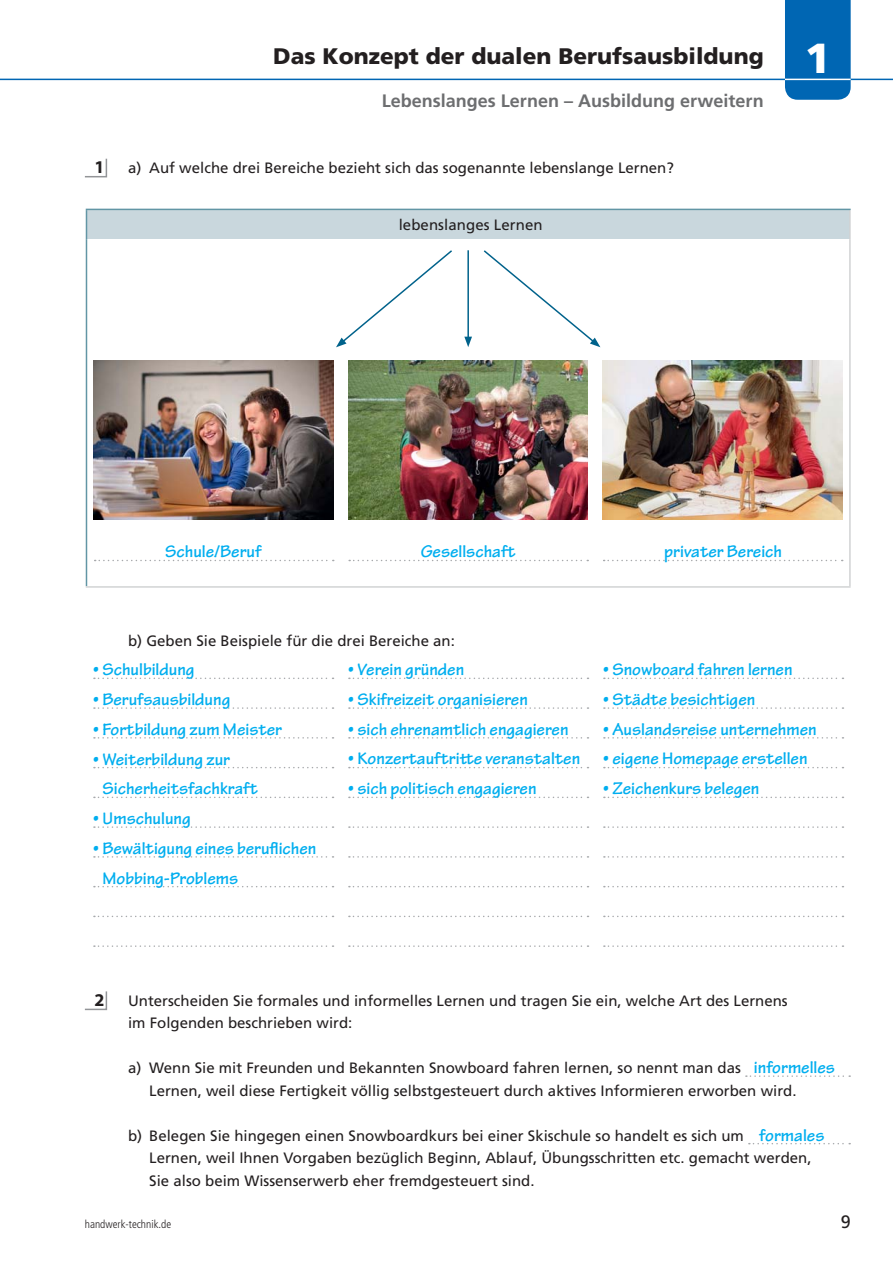
<style>
.page{position:relative;width:893px;height:1263px;background:#fff}
.page>*{position:absolute;margin:0;border:0;box-sizing:border-box;transform-origin:0 0}
.t1{font:900 42px "Frutiger LT Std";color:#fff}
.t2{font:900 22.5px "Frutiger LT Std";color:#231f20}
.t3{font:700 18px/29.7px "Tekton Pro";color:#00aeef}
.t4{font:700 18px "Frutiger LT Std";color:#6d6e70}
.t5{font:700 18px "Myriad Pro";color:#231f20}
.t6{font:18px "Frutiger LT Std";color:#231f20}
.t7{font:15px/22.5px "Frutiger LT Std";color:#231f20}
.t8{font:300 condensed 11.25px "Frutiger LT Std";color:#231f20}
</style>
<div class="page">
<hr style="left:0;top:79px;width:892px;height:1px;background:#0066b3">
<div style="left:785px;top:0;width:65px;height:100px;background:#0066b3"></div>
<hr style="left:785px;top:79px;width:65px;height:1px;background:#fff">
<svg style="left:84px;top:158px;width:24px;height:20px"></svg>
<svg style="left:84px;top:991px;width:24px;height:20px"></svg>
<div style="left:86px;top:209px;width:763px;height:30px;background:#c9d7dd"></div>
<svg style="left:849px;top:210px;width:1px;height:29px"></svg>
<hr style="left:849px;top:239px;width:1px;height:347px;background:#d1d3d4">
<hr style="left:86px;top:209px;width:255px;height:1px;background:#6296a5">
<hr style="left:341px;top:209px;width:509px;height:1px;background:#6296a5">
<svg style="left:86px;top:210px;width:1px;height:29px"></svg>
<hr style="left:86px;top:239px;width:1px;height:347px;background:#6296a5">
<hr style="left:86px;top:586px;width:255px;height:2px;background:#d1d3d4">
<hr style="left:341px;top:586px;width:509px;height:2px;background:#d1d3d4">
<svg style="left:95px;top:560px;width:239px;height:1px"></svg>
<svg style="left:349px;top:560px;width:239px;height:1px"></svg>
<svg style="left:603px;top:560px;width:239px;height:1px"></svg>
<svg style="left:94px;top:678px;width:239px;height:1px"></svg>
<svg style="left:94px;top:707px;width:239px;height:2px"></svg>
<svg style="left:94px;top:737px;width:239px;height:2px"></svg>
<svg style="left:94px;top:767px;width:239px;height:1px"></svg>
<svg style="left:94px;top:797px;width:239px;height:1px"></svg>
<svg style="left:94px;top:826px;width:239px;height:2px"></svg>
<svg style="left:94px;top:856px;width:239px;height:2px"></svg>
<svg style="left:94px;top:886px;width:239px;height:1px"></svg>
<svg style="left:94px;top:916px;width:239px;height:1px"></svg>
<svg style="left:94px;top:945px;width:239px;height:2px"></svg>
<svg style="left:349px;top:678px;width:239px;height:1px"></svg>
<svg style="left:349px;top:707px;width:239px;height:2px"></svg>
<svg style="left:349px;top:737px;width:239px;height:2px"></svg>
<svg style="left:349px;top:767px;width:239px;height:1px"></svg>
<svg style="left:349px;top:797px;width:239px;height:1px"></svg>
<svg style="left:349px;top:826px;width:239px;height:2px"></svg>
<svg style="left:349px;top:856px;width:239px;height:2px"></svg>
<svg style="left:349px;top:886px;width:239px;height:1px"></svg>
<svg style="left:349px;top:916px;width:239px;height:1px"></svg>
<svg style="left:349px;top:945px;width:239px;height:2px"></svg>
<svg style="left:604px;top:678px;width:239px;height:1px"></svg>
<svg style="left:604px;top:707px;width:239px;height:2px"></svg>
<svg style="left:604px;top:737px;width:239px;height:2px"></svg>
<svg style="left:604px;top:767px;width:239px;height:1px"></svg>
<svg style="left:604px;top:797px;width:239px;height:1px"></svg>
<svg style="left:604px;top:826px;width:239px;height:2px"></svg>
<svg style="left:604px;top:856px;width:239px;height:2px"></svg>
<svg style="left:604px;top:886px;width:239px;height:1px"></svg>
<svg style="left:604px;top:916px;width:239px;height:1px"></svg>
<svg style="left:604px;top:945px;width:239px;height:2px"></svg>
<hr style="left:467px;top:250px;width:2px;height:89px;background:#00628b">
<svg style="left:464px;top:337px;width:8px;height:10px"></svg>
<svg style="left:336px;top:250px;width:116px;height:97px"></svg>
<svg style="left:483px;top:250px;width:117px;height:97px"></svg>
<svg style="left:745px;top:1075px;width:105px;height:2px"></svg>
<svg style="left:748px;top:1143px;width:102px;height:1px"></svg>
<img style="left:94px;top:360px;width:239px;height:159px">
<img style="left:348px;top:360px;width:240px;height:160px">
<img style="left:603px;top:360px;width:239px;height:160px">
<p class="t5" style="left:94px;top:160px;width:11px">1</p>
<h2 class="t2" style="left:273px;top:46px;width:492px">Das Konzept der dualen Berufsausbildung</h2>
<p class="t4" style="left:382px;top:93px;width:383px">Lebenslanges Lernen – Ausbildung erweitern</p>
<p class="t7" style="left:128px;top:158px;width:547px">a) Auf welche drei Bereiche bezieht sich das sogenannte lebenslange Lernen?</p>
<p class="t7" style="left:399px;top:214px;width:145px">lebenslanges Lernen</p>
<h1 class="t1" style="left:805px;top:41px;width:27px">1</h1>
<p class="t3" style="left:165px;top:537px;width:98px">Schule/Beruf</p>
<p class="t3" style="left:420px;top:537px;width:96px">Gesellschaft</p>
<p class="t3" style="left:664px;top:537px;width:119px">privater Bereich</p>
<p class="t7" style="left:128px;top:630px;width:328px">b) Geben Sie Beispiele für die drei Bereiche an:</p>
<p class="t3" style="left:93px;top:656px;width:103px">• Schulbildung</p>
<p class="t3" style="left:93px;top:686px;width:139px">• Berufsausbildung</p>
<p class="t3" style="left:93px;top:716px;width:190px">• Fortbildung zum Meister</p>
<p class="t3" style="left:102px;top:745px;width:157px;text-indent:-9px">• Weiterbildung zur<br>Sicherheitsfachkraft</p>
<p class="t3" style="left:93px;top:805px;width:99px">• Umschulung</p>
<p class="t3" style="left:102px;top:835px;width:215px;text-indent:-9px">• Bewältigung eines beruflichen<br>Mobbing-Problems</p>
<p class="t3" style="left:348px;top:656px;width:118px">• Verein gründen</p>
<p class="t3" style="left:348px;top:686px;width:181px">• Skifreizeit organisieren</p>
<p class="t3" style="left:348px;top:716px;width:222px">• sich ehrenamtlich engagieren</p>
<p class="t3" style="left:348px;top:745px;width:233px">• Konzertauftritte veranstalten</p>
<p class="t3" style="left:348px;top:775px;width:190px">• sich politisch engagieren</p>
<p class="t3" style="left:603px;top:656px;width:191px">• Snowboard fahren lernen</p>
<p class="t3" style="left:603px;top:686px;width:154px">• Städte besichtigen</p>
<p class="t3" style="left:603px;top:716px;width:215px">• Auslandsreise unternehmen</p>
<p class="t3" style="left:603px;top:745px;width:206px">• eigene Homepage erstellen</p>
<p class="t3" style="left:603px;top:775px;width:158px">• Zeichenkurs belegen</p>
<p class="t5" style="left:94px;top:993px;width:11px">2</p>
<p class="t7" style="left:128px;top:990px;width:661px">Unterscheiden Sie formales und informelles Lernen und tragen Sie ein, welche Art des Lernens im Folgenden beschrieben wird:</p>
<p class="t7" style="left:149px;top:1058px;width:648px;text-indent:-21px">a) Wenn Sie mit Freunden und Bekannten Snowboard fahren lernen, so nennt man das<br>Lernen, weil diese Fertigkeit völlig selbstgesteuert durch aktives Informieren erworben wird.</p>
<p class="t7" style="left:149px;top:1125px;width:663px;text-indent:-21px">b) Belegen Sie hingegen einen Snowboardkurs bei einer Skischule so handelt es sich um<br>Lernen, weil Ihnen Vorgaben bezüglich Beginn, Ablauf, Übungsschritten etc. gemacht werden,<br>Sie also beim Wissenserwerb eher fremdgesteuert sind.</p>
<p class="t3" style="left:754px;top:1054px;width:82px">informelles</p>
<p class="t3" style="left:759px;top:1122px;width:67px">formales</p>
<p class="t8" style="left:85px;top:1217px;width:88px">handwerk-technik.de</p>
<p class="t6" style="left:840px;top:1214px;width:12px">9</p>
</div>
